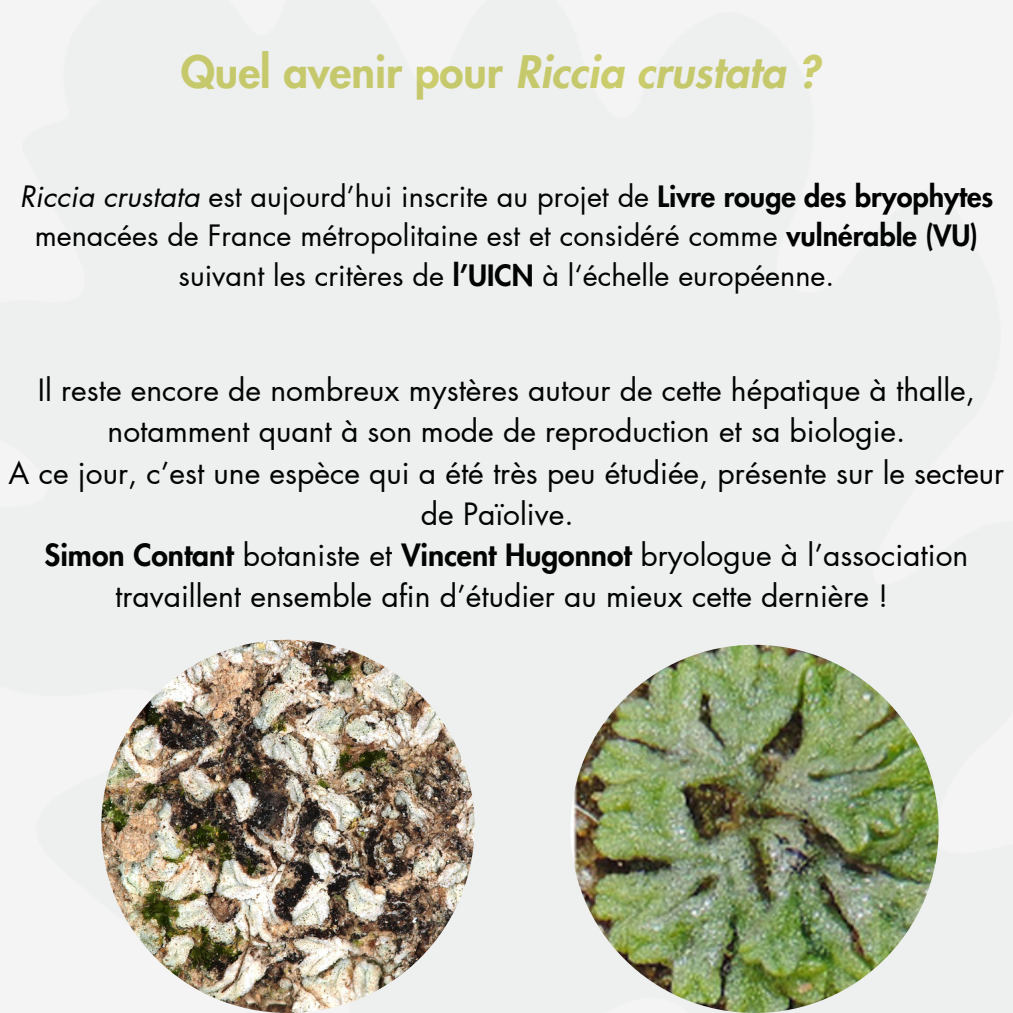
<style>
.page{position:relative;width:1013px;height:1013px;background:#fff}
.page>*{position:absolute;margin:0;border:0;box-sizing:border-box;transform-origin:0 0}
.t1{font:italic 800 43.75px "Futura LT Pro";color:#cbcd6c}
.t2{font:30px/41.2px "Futura LT Pro";color:#000;text-align:center}
.t3{font:28.75px/39.4px "Futura LT Pro";color:#000;text-align:center}
.s1{font-style:normal}
.s2{font-style:italic}
.s3{font-weight:800}
</style>
<div class="page">
<div style="left:0;top:0;width:1012px;height:1012px;background:#eeefef"></div>
<img style="left:101px;top:639px;width:373px;height:373px;border-radius:50%">
<img style="left:570px;top:644px;width:368px;height:368px;border-radius:50%">
<p class="t1" style="left:181px;top:52px;width:640px"><span class="s1">Quel avenir pour</span> Riccia crustata ?</p>
<p class="t3" style="left:20px;top:178px;width:975px"><span class="s2">Riccia crustata</span> est aujourd’hui inscrite au projet de <span class="s3">Livre rouge des bryophytes </span>menacées de France métropolitaine est et considéré comme <span class="s3">vulnérable (VU) </span>suivant les critères de <span class="s3">l’UICN</span> à l‘échelle européenne.</p>
<p class="t2" style="left:38px;top:370px;width:938px">Il reste encore de nombreux mystères autour de cette hépatique à thalle, notamment quant à son mode de reproduction et sa biologie.</p>
<p class="t2" style="left:421px;top:453px;width:585px;text-align:left;text-indent:-412px">A ce jour, c’est une espèce qui a été très peu étudiée, présente sur le secteur de Païolive.</p>
<p class="t2" style="left:45px;top:535px;width:925px"><span class="s3">Simon Contant</span> botaniste et <span class="s3">Vincent Hugonnot</span> bryologue à l’association travaillent ensemble afin d’étudier au mieux cette dernière !</p>
</div>
